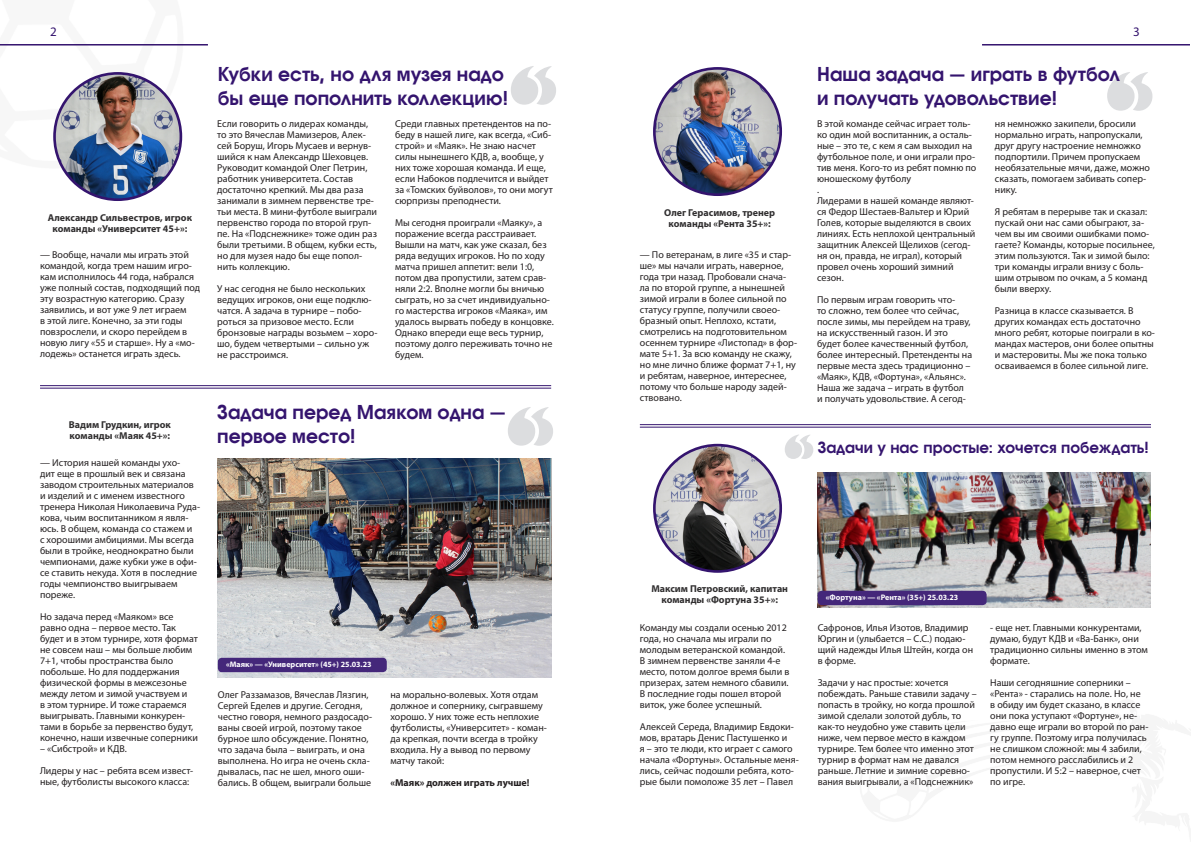
<style>
.page{position:relative;width:1191px;height:842px;background:#fff}
.page>*{position:absolute;margin:0;border:0;box-sizing:border-box;transform-origin:0 0}
.заголовок{font:700 20px/24px "Avanti";letter-spacing:-.005em;color:#34146e}
.заголовок-2{font:700 16px "Avanti";color:#34146e}
.t1{font:13px "Myriad Pro";color:#34146e}
.цитата{font:10px/11px "Myriad Pro";color:#231f20}
.ФИО{font:700 10px/11px "Myriad Pro";color:#312f30;text-align:center}
.цитата-2{font:700 10px "Myriad Pro";color:#231f20}
.цитата-3{font:700 8px "Myriad Pro";color:#fff}
.s1{font-family:"Meta Bold C";font-weight:400}
</style>
<div class="page">
<img style="left:53px;top:72px;width:130px;height:129px">
<hr style="left:982px;top:44px;width:208px;height:2px;background:#34146e">
<hr style="left:0;top:44px;width:208px;height:2px;background:#34146e">
<svg style="left:511px;top:66px;width:45px;height:39px"></svg>
<svg style="left:508px;top:407px;width:45px;height:39px"></svg>
<svg style="left:1107px;top:72px;width:45px;height:39px"></svg>
<svg style="left:785px;top:434px;width:28px;height:25px"></svg>
<img style="left:55px;top:73px;width:126px;height:127px;border-radius:63px">
<div style="left:53px;top:72px;width:129px;height:129px;border:3px solid #34146e;border-radius:50%"></div>
<img style="left:654px;top:68px;width:126px;height:127px;border-radius:63px">
<div style="left:653px;top:67px;width:129px;height:129px;border:3px solid #34146e;border-radius:50%"></div>
<img style="left:654px;top:445px;width:126px;height:126px;border-radius:63px">
<div style="left:653px;top:444px;width:129px;height:129px;border:3px solid #34146e;border-radius:50%"></div>
<img style="left:218px;top:459px;width:333px;height:218px">
<img style="left:817px;top:472px;width:333px;height:135px">
<hr style="left:40px;top:385px;width:511px;height:1px;background:#34146e">
<hr style="left:40px;top:388px;width:511px;height:1px;background:#34146e">
<hr style="left:640px;top:424px;width:511px;height:1px;background:#34146e">
<hr style="left:640px;top:427px;width:511px;height:1px;background:#34146e">
<div style="left:218px;top:658px;width:169px;height:14px;background:#44277a;border-radius:4px"></div>
<div style="left:817px;top:591px;width:169px;height:14px;background:#44277a;border-radius:4px"></div>
<h3 class="t1" style="left:50px;top:24px;width:8px">2</h3>
<h3 class="t1" style="left:1133px;top:24px;width:8px">3</h3>
<p class="заголовок" style="left:218px;top:62px;width:287px">Кубки есть, но для музея надо</p>
<p class="заголовок" style="left:218px;top:86px;width:292px">бы еще пополнить коллекцию!</p>
<p class="цитата" style="left:395px;top:118px;width:159px">Среди главных претендентов на по&shy;беду в нашей лиге, как всегда, «Сиб&shy;строй» и «Маяк». Не знаю насчет силы нынешнего КДВ, а, вообще, у них тоже хорошая команда. И еще, если Набоков подлечится и выйдет за «Томских буйволов», то они могут сюрпризы преподнести.</p>
<p class="цитата" style="left:395px;top:217px;width:160px">Мы сегодня проиграли «Маяку», а поражение всегда расстраивает.<br>Вышли на матч, как уже сказал, без ряда ведущих игроков. Но по ходу матча пришел аппетит: вели 1:0, потом два пропустили, затем срав&shy;няли 2:2. Вполне могли бы вничью сыграть, но за счет индивидуально&shy;го мастерства игроков «Маяка», им удалось вырвать победу в концовке.<br>Однако впереди еще весь турнир, поэтому долго переживать точно не будем.</p>
<p class="цитата" style="left:217px;top:118px;width:161px">Если говорить о лидерах команды, то это Вячеслав Мамизеров, Алек&shy;сей Боруш, Игорь Мусаев и вернув&shy;шийся к нам Александр Шеховцев.<br>Руководит командой Олег Петрин, работник университета. Состав достаточно крепкий. Мы два раза занимали в зимнем первенстве тре&shy;тьи места. В мини-футболе выиграли первенство города по второй груп&shy;пе. На «Подснежнике» тоже один раз были третьими. В общем, кубки есть, но для музея надо бы еще попол&shy;нить коллекцию.</p>
<p class="цитата" style="left:217px;top:283px;width:162px">У нас сегодня не было нескольких ведущих игроков, они еще подклю&shy;чатся. А задача в турнире – побо&shy;роться за призовое место. Если бронзовые награды возьмем – хоро&shy;шо, будем четвертыми – сильно уж не расстроимся.</p>
<p class="ФИО" style="left:48px;top:211px;width:146px">Александр Сильвестров, игрок команды «Университет 45+»:</p>
<p class="ФИО" style="left:664px;top:206px;width:112px">Олег Герасимов, тренер команды «Рента 35+»:</p>
<p class="цитата" style="left:40px;top:249px;width:162px">— Вообще, начали мы играть этой командой, когда трем нашим игро&shy;кам исполнилось 44 года, набрался уже полный состав, подходящий под эту возрастную категорию. Сразу заявились, и вот уже 9 лет играем<br>в этой лиге. Конечно, за эти годы повзрослели, и скоро перейдем в новую лигу «55 и старше». Ну а «мо&shy;лодежь» останется играть здесь.</p>
<p class="цитата" style="left:640px;top:249px;width:159px">— По ветеранам, в лиге «35 и стар&shy;ше» мы начали играть, наверное, года три назад. Пробовали снача&shy;ла по второй группе, а нынешней зимой играли в более сильной по статусу группе, получили своео&shy;бразный опыт. Неплохо, кстати, смотрелись на подготовительном осеннем турнире «Листопад» в фор&shy;мате 5+1. За всю команду не скажу, но мне лично ближе формат 7+1, ну и ребятам, наверное, интереснее, потому что больше народу задей&shy;ствовано.</p>
<p class="ФИО" style="left:69px;top:418px;width:104px;text-align:left">Вадим Грудкин, игрок команды «Маяк 45+»:</p>
<p class="цитата" style="left:40px;top:457px;width:161px">— История нашей команды ухо-<br>дит еще в прошлый век и связана заводом строительных материалов и изделий и с именем известного тренера Николая Николаевича Руда&shy;кова, чьим воспитанником я явля&shy;юсь. В общем, команда со стажем и<br>с хорошими амбициями. Мы всегда были в тройке, неоднократно были чемпионами, даже кубки уже в офи&shy;се ставить некуда. Хотя в последние годы чемпионство выигрываем пореже.</p>
<p class="цитата" style="left:40px;top:611px;width:159px">Но задача перед «Маяком» все равно одна – первое место. Так будет и в этом турнире, хотя формат не совсем наш – мы больше любим<br>7+1, чтобы пространства было побольше. Но для поддержания физической формы в межсезонье между летом и зимой участвуем и<br>в этом турнире. И тоже стараемся выигрывать. Главными конкурен&shy;тами в борьбе за первенство будут, конечно, наши извечные соперники</p>
<p class="цитата" style="left:40px;top:743px;width:88px">– «Сибстрой» и КДВ.</p>
<p class="цитата" style="left:40px;top:765px;width:155px">Лидеры у нас – ребята всем извест&shy;ные, футболисты высокого класса:</p>
<p class="заголовок" style="left:217px;top:400px;width:290px">Задача перед Маяком одна <span class="s1">— </span>первое место!</p>
<p class="цитата-3" style="left:226px;top:659px;width:147px">«Маяк» — «Университет» (45+) 25.03.23</p>
<p class="цитата" style="left:218px;top:689px;width:156px">Олег Раззамазов, Вячеслав Лязгин, Сергей Еделев и другие. Сегодня, честно говоря, немного раздосадо&shy;ваны своей игрой, поэтому такое бурное шло обсуждение. Понятно, что задача была – выиграть, и она выполнена. Но игра не очень скла&shy;дывалась, пас не шел, много оши&shy;бались. В общем, выиграли больше</p>
<p class="цитата" style="left:390px;top:689px;width:158px">на морально-волевых. Хотя отдам должное и сопернику, сыгравшему хорошо. У них тоже есть неплохие футболисты, «Университет» - коман&shy;да крепкая, почти всегда в тройку входила. Ну а вывод по первому матчу такой:</p>
<p class="цитата-2" style="left:390px;top:776px;width:141px">«Маяк» должен играть лучше!</p>
<p class="ФИО" style="left:651px;top:583px;width:138px">Максим Петровский, капитан команды «Фортуна 35+»:</p>
<p class="цитата" style="left:640px;top:622px;width:151px">Команду мы создали осенью 2012 года, но сначала мы играли по молодым ветеранской командой.<br>В зимнем первенстве заняли 4-е место, потом долгое время были в призерах, затем немного сбавили.<br>В последние годы пошел второй виток, уже более успешный.</p>
<p class="цитата" style="left:640px;top:721px;width:160px">Алексей Середа, Владимир Евдоки&shy;мов, вратарь Денис Пастушенко и<br>я – это те люди, кто играет с самого начала «Фортуны». Остальные меня&shy;лись, сейчас подошли ребята, кото&shy;рые были помоложе 35 лет – Павел</p>
<p class="заголовок" style="left:817px;top:62px;width:304px">Наша задача <span class="s1">—</span> играть в футбол</p>
<p class="заголовок" style="left:817px;top:86px;width:241px">и получать удовольствие!</p>
<p class="цитата" style="left:817px;top:118px;width:161px">В этой команде сейчас играет толь&shy;ко один мой воспитанник, а осталь&shy;ные – это те, с кем я сам выходил на футбольное поле, и они играли про&shy;тив меня. Кого-то из ребят помню по юношескому футболу</p>
<p class="цитата" style="left:817px;top:184px;width:4px">.</p>
<p class="цитата" style="left:817px;top:195px;width:160px">Лидерами в нашей команде являют&shy;ся Федор Шестаев-Вальтер и Юрий<br>Голев, которые выделяются в своих линиях. Есть неплохой центральный защитник Алексей Щелихов (сегод&shy;ня он, правда, не играл), который провел очень хороший зимний сезон.</p>
<p class="цитата" style="left:817px;top:294px;width:157px">По первым играм говорить что-<br>то сложно, тем более что сейчас, после зимы, мы перейдем на траву, на искусственный газон. И это будет более качественный футбол, более интересный. Претенденты на первые места здесь традиционно – «Маяк», КДВ, «Фортуна», «Альянс».<br>Наша же задача – играть в футбол<br>и получать удовольствие. А сегод-</p>
<p class="цитата" style="left:995px;top:118px;width:157px">ня немножко закипели, бросили нормально играть, напропускали, друг другу настроение немножко подпортили. Причем пропускаем необязательные мячи, даже, можно сказать, помогаем забивать сопер&shy;нику.</p>
<p class="цитата" style="left:995px;top:206px;width:161px">Я ребятам в перерыве так и сказал: пускай они нас сами обыграют, за&shy;чем вы им своими ошибками помо&shy;гаете? Команды, которые посильнее, этим пользуются. Так и зимой было: три команды играли внизу с боль&shy;шим отрывом по очкам, а 5 команд были вверху.</p>
<p class="цитата" style="left:995px;top:305px;width:162px">Разница в классе сказывается. В других командах есть достаточно много ребят, которые поиграли в ко&shy;мандах мастеров, они более опытны и мастеровиты. Мы же пока только осваиваемся в более сильной лиге.</p>
<p class="заголовок-2" style="left:817px;top:439px;width:333px">Задачи у нас простые: хочется побеждать!</p>
<p class="цитата-3" style="left:826px;top:592px;width:134px">«Фортуна» — «Рента» (35+) 25.03.23</p>
<p class="цитата" style="left:817px;top:622px;width:157px">Сафронов, Илья Изотов, Владимир<br>Юргин и (улыбается – С.С.) подаю&shy;щий надежды Илья Штейн, когда он в форме.</p>
<p class="цитата" style="left:817px;top:677px;width:160px">Задачи у нас простые: хочется побеждать. Раньше ставили задачу – попасть в тройку, но когда прошлой зимой сделали золотой дубль, то как-то неудобно уже ставить цели ниже, чем первое место в каждом турнире. Тем более что именно этот турнир в формат нам не давался раньше. Летние и зимние соревно&shy;вания выигрывали, а «Подснежник»</p>
<p class="цитата" style="left:990px;top:622px;width:159px">- еще нет. Главными конкурентами, думаю, будут КДВ и «Ва-Банк», они традиционно сильны именно в этом формате.</p>
<p class="цитата" style="left:990px;top:677px;width:160px">Наши сегодняшние соперники – «Рента» - старались на поле. Но, не<br>в обиду им будет сказано, в классе они пока уступают «Фортуне», не&shy;давно еще играли во второй по ран&shy;гу группе. Поэтому игра получилась не слишком сложной: мы 4 забили, потом немного расслабились и 2 пропустили. И 5:2 – наверное, счет по игре.</p>
</div>
